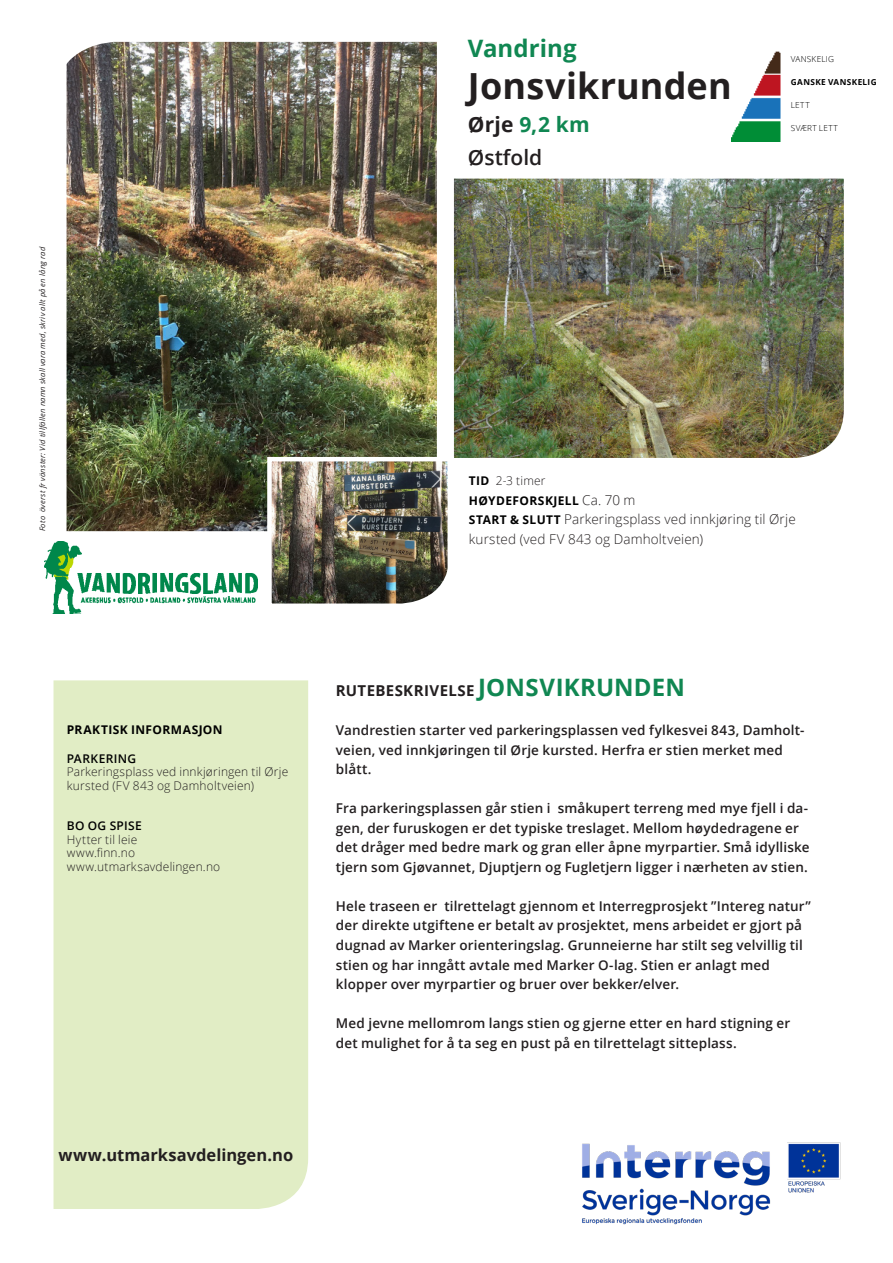
<style>
.page{position:relative;width:893px;height:1263px;background:#fff}
.page>*{position:absolute;margin:0;border:0;box-sizing:border-box;transform-origin:0 0}
.t1{font:700 36px "Open Sans";letter-spacing:.005em;color:#231f20}
.t2{font:700 24px "Open Sans";color:#108752}
.t3{font:700 21px "Open Sans";letter-spacing:.01em;color:#108752}
.t4{font:600 21px "Open Sans";color:#231f20}
.fakta_liten{font:700 16.5px "Open Sans";color:#231f20}
.t5{font:700 15px "Open Sans";letter-spacing:.025em;color:#231f20}
.bt{font:600 13.5px/19.5px "Open Sans";letter-spacing:.01em;color:#231f20}
.fakta_liten_-_regula{font:300 13.5px/19.5px "Open Sans";letter-spacing:.01em;color:#231f20}
.fakta_liten-2{font:300 12px/13.5px "Open Sans";letter-spacing:.015em;color:#231f20}
.fakta_liten_-_regula-2{font:700 12px "Open Sans";letter-spacing:.03em;color:#000}
.fakta_liten-3{font:700 12px "Open Sans";letter-spacing:.035em;color:#000}
.fakta_liten_-_regula-3{font:300 12px "Open Sans";letter-spacing:.015em;color:#231f20}
.fakta_liten-4{font:600 12px "Open Sans";letter-spacing:.03em;color:#000}
.t6{font:300 8.25px "Open Sans";letter-spacing:.03em;color:#000}
.t7{font:700 8.25px "Open Sans";letter-spacing:.05em;color:#000}
.fakta_liten-5{font:italic 7.5px "Open Sans";letter-spacing:.035em;color:#231f20}
.s1{color:#231f20}
.s2{font-weight:700;color:#000}
.s3{font-weight:300;font-size:13.5px;color:#231f20}
.s4{font-weight:700;font-size:12px;color:#000}
.s5{font-weight:600;color:#000}
.s6{font-size:24px;color:#108752}
</style>
<div class="page">
<img style="left:456px;top:178px;width:388px;height:280px">
<div style="left:54px;top:680px;width:254px;height:529px;background:#e1edc5"></div>
<img style="left:66px;top:41px;width:390px;height:491px">
<img style="left:582px;top:1142px;width:259px;height:83px">
<img style="left:44px;top:541px;width:214px;height:73px">
<img style="left:265px;top:455px;width:191px;height:149px">
<img style="left:731px;top:51px;width:50px;height:91px">
<p class="fakta_liten-5" style="left:37px;top:531px;width:286px;rotate:-90deg">Foto överst fr vänster: Vid tillfällen namn skall vara med, skriv allt på en lång rad</p>
<p class="t2" style="left:468px;top:32px;width:110px">Vandring</p>
<p class="t1" style="left:468px;top:61px;width:265px">Jonsvikrunden</p>
<p class="t3" style="left:468px;top:110px;width:123px"><span class="s1">Ørje</span> 9,2 km</p>
<p class="t4" style="left:468px;top:143px;width:76px">Østfold</p>
<p class="t6" style="left:791px;top:54px;width:45px">VANSKELIG</p>
<p class="t7" style="left:791px;top:76px;width:87px">GANSKE VANSKELIG</p>
<p class="t6" style="left:791px;top:99px;width:20px">LETT</p>
<p class="t6" style="left:791px;top:122px;width:48px">SVÆRT LETT</p>
<p class="fakta_liten_-_regula-3" style="left:469px;top:473px;width:78px"><span class="s2">TID</span> 2-3 timer</p>
<p class="fakta_liten_-_regula-2" style="left:469px;top:492px;width:168px">HØYDEFORSKJELL <span class="s3">Ca. 70 m</span></p>
<p class="fakta_liten_-_regula" style="left:469px;top:509px;width:328px"><span class="s4">START &amp; SLUTT</span> Parkeringsplass ved innkjøring til Ørje kursted (ved FV 843 og Damholtveien)</p>
<p class="fakta_liten-3" style="left:67px;top:721px;width:157px">PRAKTISK INFORMASJON</p>
<p class="fakta_liten-4" style="left:67px;top:750px;width:71px">PARKERING</p>
<p class="fakta_liten-2" style="left:67px;top:765px;width:223px">Parkeringsplass ved innkjøringen til Ørje kursted (FV 843 og Damholtveien)</p>
<p class="fakta_liten-2" style="left:67px;top:819px;width:77px"><span class="s5">BO OG SPISE<br></span>Hytter til leie www.finn.no</p>
<p class="fakta_liten-2" style="left:67px;top:859px;width:155px">www.utmarksavdelingen.no</p>
<p class="fakta_liten" style="left:58px;top:1144px;width:236px">www.utmarksavdelingen.no</p>
<p class="t5" style="left:336px;top:680px;width:351px">RUTEBESKRIVELSE <span class="s6">JONSVIKRUNDEN</span></p>
<p class="bt" style="left:336px;top:720px;width:470px">Vandrestien starter ved parkeringsplassen ved fylkesvei 843, Damholt&shy;veien, ved innkjøringen til Ørje kursted. Herfra er stien merket med blått.</p>
<p class="bt" style="left:336px;top:798px;width:475px">Fra parkeringsplassen går stien i småkupert terreng med mye fjell i da&shy;gen, der furuskogen er det typiske treslaget. Mellom høydedragene er det dråger med bedre mark og gran eller åpne myrpartier. Små idylliske tjern som Gjøvannet, Djuptjern og Fugletjern ligger i nærheten av stien.</p>
<p class="bt" style="left:336px;top:896px;width:476px">Hele traseen er tilrettelagt gjennom et Interregprosjekt ”Intereg natur” der direkte utgiftene er betalt av prosjektet, mens arbeidet er gjort på dugnad av Marker orienteringslag. Grunneierne har stilt seg velvillig til stien og har inngått avtale med Marker O-lag. Stien er anlagt med</p>
<p class="bt" style="left:336px;top:974px;width:345px">klopper over myrpartier og bruer over bekker/elver.</p>
<p class="bt" style="left:336px;top:1013px;width:456px">Med jevne mellomrom langs stien og gjerne etter en hard stigning er det mulighet for å ta seg en pust på en tilrettelagt sitteplass.</p>
</div>
